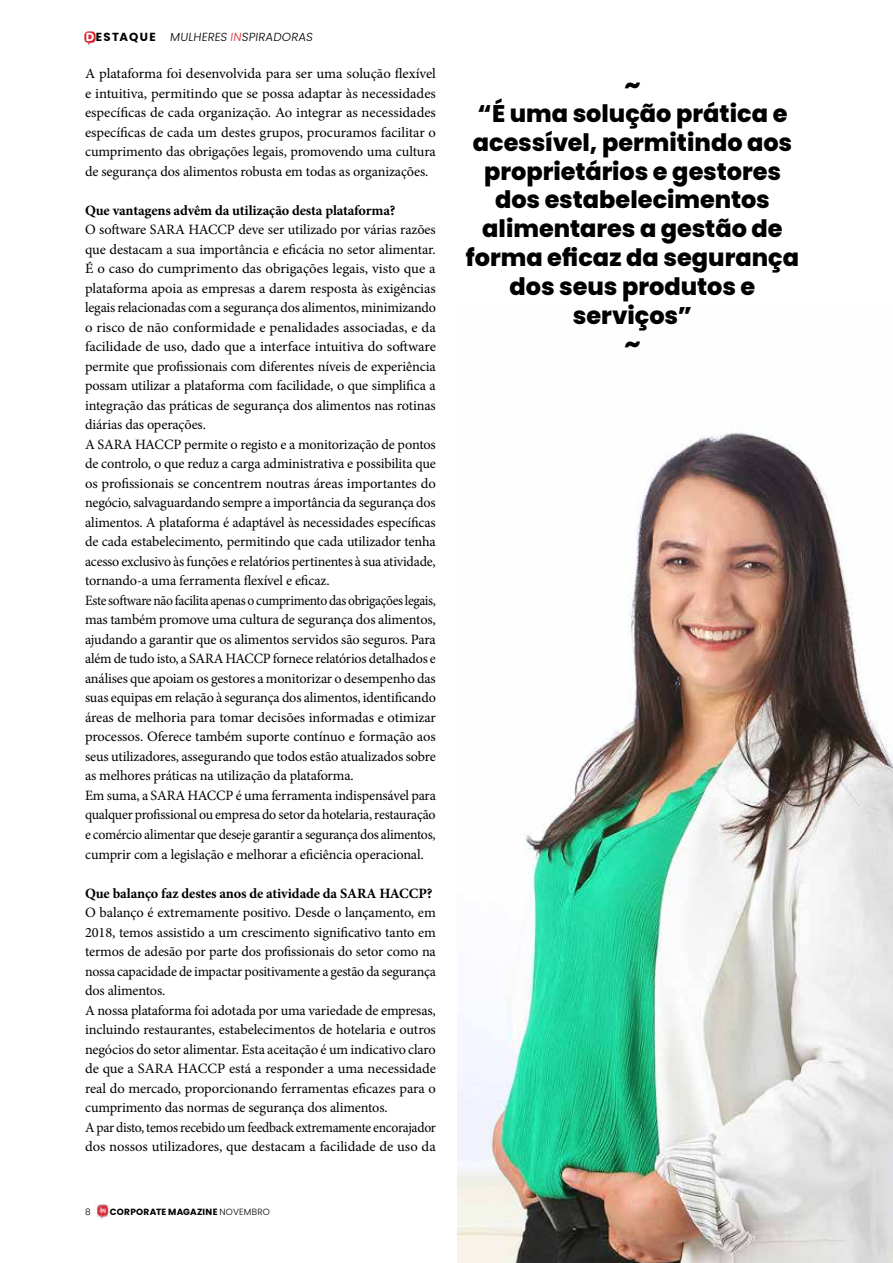
<style>
.page{position:relative;width:893px;height:1263px;background:#fff}
.page>*{position:absolute;margin:0;border:0;box-sizing:border-box;transform-origin:0 0}
.t1{font:800 24px/28.8px "Poppins";color:#000;text-align:center}
.t2{font:14.25px/19.5px "Minion Pro";letter-spacing:-.01em;color:#000}
.t3{font:700 14.25px "Minion Pro";letter-spacing:-.01em;color:#000}
.t4{font:300 11.7px "Poppins";color:#000}
.t5{font:700 9px "Poppins";letter-spacing:.025em;color:#000}
.t6{font:300 9px "Poppins";color:#000}
.s1{font-weight:700;color:#fff}
.s2{font-weight:700}
.s3{color:#d8262e}
.s4{font-weight:300}
</style>
<div class="page">
<img style="left:95px;top:1204px;width:15px;height:14px">
<svg style="left:84px;top:31px;width:12px;height:14px"></svg>
<img style="left:457px;top:432px;width:436px;height:831px">
<div style="left:872px;top:398px;width:21px;height:177px;background:#fff"></div>
<p class="t4" style="left:86px;top:30px;width:230px"><span class="s1">D</span> <span class="s2">E S TA Q U E</span> MULHERES <span class="s3">IN</span>SPIRADORAS</p>
<p class="t2" style="left:85px;top:64px;width:352px;text-align:justify">A plataforma foi desenvolvida para ser uma solução flexível e intuitiva, permitindo que se possa adaptar às necessidades específicas de cada organização. Ao integrar as necessidades específicas de cada um destes grupos, procuramos facilitar o cumprimento das obrigações legais, promovendo uma cultura de segurança dos alimentos robusta em todas as organizações.</p>
<p class="t3" style="left:85px;top:200px;width:312px">Que vantagens advêm da utilização desta plataforma?</p>
<p class="t2" style="left:85px;top:220px;width:352px">O software SARA HACCP deve ser utilizado por várias razões que destacam a sua importância e eficácia no setor alimentar.<br>É o caso do cumprimento das obrigações legais, visto que a plataforma apoia as empresas a darem resposta às exigências legais relacionadas com a segurança dos alimentos, minimizando o risco de não conformidade e penalidades associadas, e da facilidade de uso, dado que a interface intuitiva do software permite que profissionais com diferentes níveis de experiência possam utilizar a plataforma com facilidade, o que simplifica a integração das práticas de segurança dos alimentos nas rotinas diárias das operações.<br>A SARA HACCP permite o registo e a monitorização de pontos de controlo, o que reduz a carga administrativa e possibilita que os profissionais se concentrem noutras áreas importantes do negócio, salvaguardando sempre a importância da segurança dos alimentos. A plataforma é adaptável às necessidades específicas de cada estabelecimento, permitindo que cada utilizador tenha acesso exclusivo às funções e relatórios pertinentes à sua atividade, tornando-a uma ferramenta flexível e eficaz.<br>Este software não facilita apenas o cumprimento das obrigações legais, mas também promove uma cultura de segurança dos alimentos, ajudando a garantir que os alimentos servidos são seguros. Para além de tudo isto, a SARA HACCP fornece relatórios detalhados e análises que apoiam os gestores a monitorizar o desempenho das suas equipas em relação à segurança dos alimentos, identificando áreas de melhoria para tomar decisões informadas e otimizar processos. Oferece também suporte contínuo e formação aos seus utilizadores, assegurando que todos estão atualizados sobre as melhores práticas na utilização da plataforma.<br>Em suma, a SARA HACCP é uma ferramenta indispensável para qualquer profissional ou empresa do setor da hotelaria, restauração e comércio alimentar que deseje garantir a segurança dos alimentos, cumprir com a legislação e melhorar a eficiência operacional.</p>
<p class="t3" style="left:85px;top:883px;width:349px">Que balanço faz destes anos de atividade da SARA HACCP?</p>
<p class="t2" style="left:85px;top:903px;width:352px">O balanço é extremamente positivo. Desde o lançamento, em 2018, temos assistido a um crescimento significativo tanto em termos de adesão por parte dos profissionais do setor como na nossa capacidade de impactar positivamente a gestão da segurança dos alimentos.<br>A nossa plataforma foi adotada por uma variedade de empresas, incluindo restaurantes, estabelecimentos de hotelaria e outros negócios do setor alimentar. Esta aceitação é um indicativo claro de que a SARA HACCP está a responder a uma necessidade real do mercado, proporcionando ferramentas eficazes para o cumprimento das normas de segurança dos alimentos.<br>A par disto, temos recebido um feedback extremamente encorajador dos nossos utilizadores, que destacam a facilidade de uso da</p>
<p class="t6" style="left:85px;top:1206px;width:7px">8</p>
<p class="t5" style="left:110px;top:1206px;width:162px">CORPORATE MAGAZINE <span class="s4">NOVEMBRO</span></p>
<h1 class="t1" style="left:466px;top:71px;width:335px">~<br>“É uma solução prática e acessível, permitindo aos proprietários e gestores dos estabelecimentos alimentares a gestão de forma eficaz da segurança dos seus produtos e serviços”<br>~</h1>
</div>
